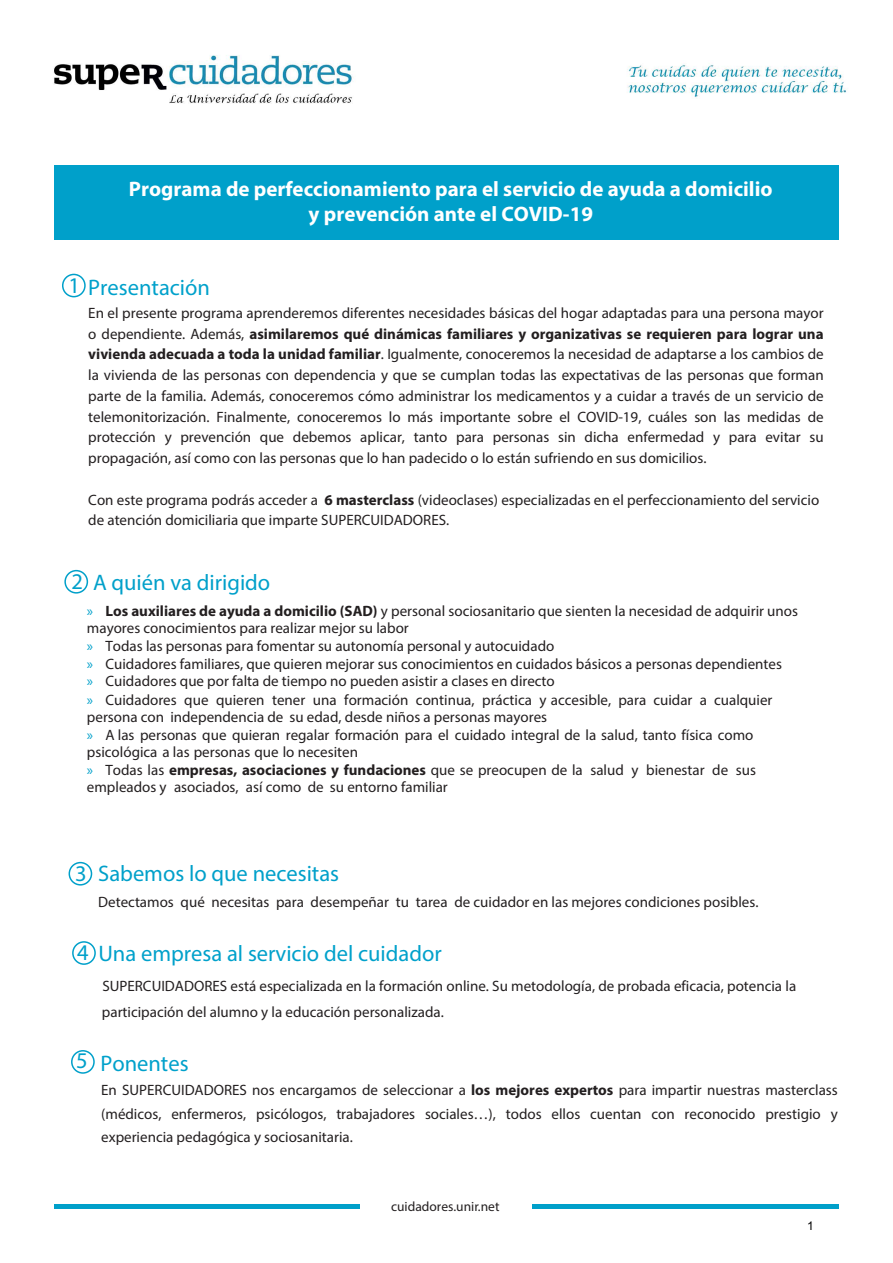
<style>
.page{position:relative;width:893px;height:1263px;background:#fff}
.page>*{position:absolute;margin:0;border:0;box-sizing:border-box;transform-origin:0 0}
.t1{font:22.5px "Myriad Pro";color:#00a1cb}
.t2{font:300 22.5px "Unit OT";color:#00a0ca}
.t3{font:22.5px "Myriad Pro";color:#00a0ca}
.t4{font:22.5px "Unit OT";color:#00a1cb}
.t5{font:22.5px "Unit OT";color:#00a0ca}
.t6{font:700 21px/25.2px "Myriad Pro";color:#fff;text-align:center}
.t7{font:15px/17.5px "Myriad Pro";color:#231f20;text-align:justify}
.t8{font:300 15px/26px "Unit OT";color:#231f20}
.t9{font:13.5px "Unit OT";color:#231f20}
.t10{font:12px "Arial";color:#000}
.s1{font-weight:700}
.s2{font-family:"Unit OT"}
.s3{color:#00a0ca}
.s4{font-family:"Unit OT";color:#00a0ca}
.s5{font-family:"Myriad Pro";font-weight:400}
</style>
<div class="page">
<div style="left:54px;top:1204px;width:785px;height:5px;background:#00a0ca"></div>
<div style="left:361px;top:1196px;width:171px;height:20px;background:#fff"></div>
<div style="left:54px;top:165px;width:785px;height:74px;background:#00a0ca"></div>
<img style="left:54px;top:55px;width:792px;height:48px">
<div style="left:62px;top:274px;width:24px;height:23px;border:2px solid #00a0ca;border-radius:50%"></div>
<div style="left:69px;top:862px;width:23px;height:23px;border:2px solid #00a0ca;border-radius:50%"></div>
<div style="left:72px;top:941px;width:24px;height:24px;border:2px solid #00a0ca;border-radius:50%"></div>
<div style="left:64px;top:570px;width:24px;height:24px;border:2px solid #00a0ca;border-radius:50%"></div>
<div style="left:71px;top:1050px;width:24px;height:24px;border:2px solid #00a0ca;border-radius:50%"></div>
<h2 class="t6" style="left:129px;top:176px;width:645px">Programa de perfeccionamiento para el servicio de ayuda a domicilio y prevención ante el COVID-19</h2>
<h1 class="t4" style="left:69px;top:271px;width:13px">1</h1>
<h1 class="t1" style="left:88px;top:273px;width:123px">Presentación</h1>
<p class="t7" style="left:88px;top:302px;width:737px;line-height:20.7px">En el presente programa aprenderemos diferentes necesidades básicas del hogar adaptadas para una persona mayor o dependiente. Además, <span class="s1">asimilaremos qué dinámicas familiares y organizativas se requieren para lograr una vivienda adecuada a toda la unidad familiar</span>. Igualmente, conoceremos la necesidad de adaptarse a los cambios de la vivienda de las personas con dependencia y que se cumplan todas las expectativas de las personas que forman parte de la familia. Además, conoceremos cómo administrar los medicamentos y a cuidar a través de un servicio de telemonitorización. Finalmente, conoceremos lo más importante sobre el COVID-19, cuáles son las medidas de protección y prevención que debemos aplicar, tanto para personas sin dicha enfermedad y para evitar su propagación, así como con las personas que lo han padecido o lo están sufriendo en sus domicilios.</p>
<p class="t7" style="left:88px;top:489px;width:732px;line-height:20.7px">Con este programa podrás acceder a <span class="s1">6 masterclass</span> (videoclases) especializadas en el perfeccionamiento del servicio de atención domiciliaria que imparte SUPERCUIDADORES.</p>
<h1 class="t3" style="left:71px;top:568px;width:200px"><span class="s2">2</span> A quién va dirigido</h1>
<p class="t7" style="left:87px;top:602px;width:713px;text-align:left"><span class="s3">»</span> <span class="s1">Los auxiliares de ayuda a domicilio (SAD)</span> y personal sociosanitario que sienten la necesidad de adquirir unos mayores conocimientos para realizar mejor su labor<br><span class="s3">»</span> Todas las personas para fomentar su autonomía personal y autocuidado<br><span class="s3">»</span> Cuidadores familiares, que quieren mejorar sus conocimientos en cuidados básicos a personas dependientes<br><span class="s3">»</span> Cuidadores que por falta de tiempo no pueden asistir a clases en directo<br><span class="s3">»</span> Cuidadores que quieren tener una formación continua, práctica y accesible, para cuidar a cualquier persona con independencia de su edad, desde niños a personas mayores<br><span class="s3">»</span> A las personas que quieran regalar formación para el cuidado integral de la salud, tanto física como psicológica a las personas que lo necesiten<br><span class="s3">»</span> Todas las <span class="s1">empresas, asociaciones y fundaciones</span> que se preocupen de la salud y bienestar de sus empleados y asociados, así como de su entorno familiar</p>
<h1 class="t5" style="left:75px;top:859px;width:13px">3</h1>
<h1 class="t2" style="left:98px;top:859px;width:242px">Sabemos lo que necesitas</h1>
<p class="t8" style="left:98px;top:889px;width:662px">Detectamos qué necesitas para desempeñar tu tarea de cuidador en las mejores condiciones posibles.</p>
<h1 class="t1" style="left:77px;top:939px;width:366px"><span class="s4">4</span> Una empresa al servicio del cuidador</h1>
<h1 class="t3" style="left:76px;top:1046px;width:13px">5</h1>
<p class="t8" style="left:102px;top:973px;width:696px"><span class="s5">SUPERCUIDADORES</span> está especializada en la formación online. Su metodología, de probada eficacia, potencia la participación del alumno y la educación personalizada.</p>
<h1 class="t1" style="left:100px;top:1049px;width:90px">Ponentes</h1>
<p class="t7" style="left:101px;top:1078px;width:738px;line-height:23.2px">En SUPERCUIDADORES nos encargamos de seleccionar a <span class="s1">los mejores expertos</span> para impartir nuestras masterclass (médicos, enfermeros, psicólogos, trabajadores sociales…), todos ellos cuentan con reconocido prestigio y experiencia pedagógica y sociosanitaria.</p>
<p class="t9" style="left:391px;top:1198px;width:110px">cuidadores.unir.net</p>
<p class="t10" style="left:807px;top:1218px;width:8px">1</p>
</div>
